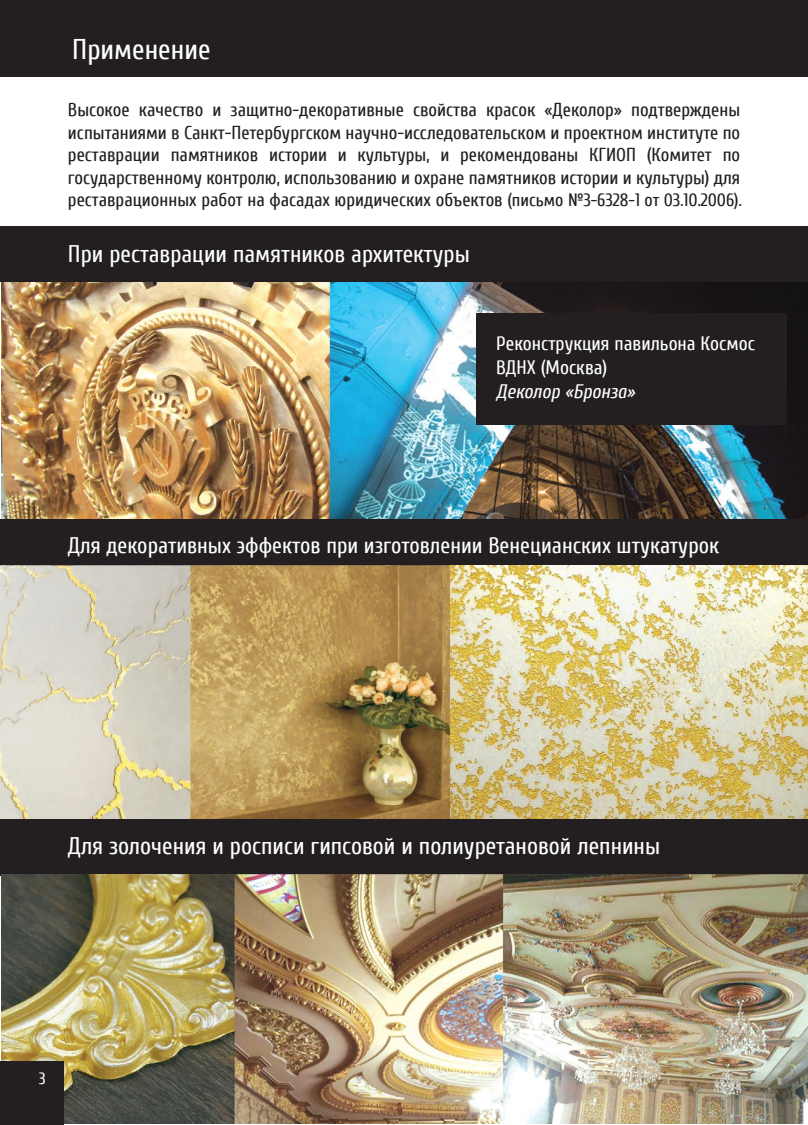
<style>
.page{position:relative;width:808px;height:1125px;background:#fff}
.page>*{position:absolute;margin:0;border:0;box-sizing:border-box;transform-origin:0 0}
.t1{font:28.5px "Cuprum";color:#fff}
.t2{font:24px "Cuprum";color:#fff}
.t3{font:22.5px "Cuprum";color:#fff}
.t4{font:19.5px/24.5px "Cuprum";color:#fff}
.t5{font:italic 19.5px "Cuprum";color:#fff}
.t6{font:18.75px/22.5px "Cuprum";color:#231f20;text-align:justify}
.t7{font:16.5px "Cuprum";color:#fff}
.s1{font-size:18px}
</style>
<div class="page">
<img style="left:1px;top:281px;width:807px;height:238px">
<div style="left:0;top:819px;width:808px;height:56px;background:#231f20"></div>
<div style="left:0;top:519px;width:808px;height:53px;background:#231f20"></div>
<div style="left:0;top:226px;width:808px;height:55px;background:#231f20"></div>
<div style="left:0;top:0;width:808px;height:76px;background:#231f20"></div>
<div style="left:476px;top:313px;width:311px;height:111px;background:#231f20"></div>
<img style="left:0;top:565px;width:808px;height:253px">
<img style="left:1px;top:875px;width:807px;height:248px">
<div style="left:0;top:1061px;width:63px;height:64px;background:#231f20"></div>
<h1 class="t1" style="left:72px;top:34px;width:140px">Применение</h1>
<p class="t6" style="left:68px;top:98px;width:675px">Высокое качество и защитно-декоративные свойства красок «Деколор» подтверждены испытаниями в Санкт-Петербургском научно-исследовательском и проектном институте по реставрации памятников истории и культуры, и рекомендованы КГИОП (Комитет по государственному контролю, использованию и охране памятников истории и культуры) для реставрационных работ на фасадах юридических объектов <span class="s1">(письмо №3-6328-1 от 03.10.2006).</span></p>
<p class="t2" style="left:68px;top:240px;width:403px">При реставрации памятников архитектуры</p>
<p class="t4" style="left:496px;top:331px;width:260px">Реконструкция павильона Космос<br>ВДНХ (Москва)</p>
<p class="t5" style="left:496px;top:381px;width:140px">Деколор «Бронза»</p>
<p class="t3" style="left:68px;top:533px;width:653px">Для декоративных эффектов при изготовлении Венецианских штукатурок</p>
<p class="t2" style="left:68px;top:833px;width:594px">Для золочения и росписи гипсовой и полиуретановой лепнины</p>
<p class="t7" style="left:39px;top:1069px;width:8px">3</p>
</div>
